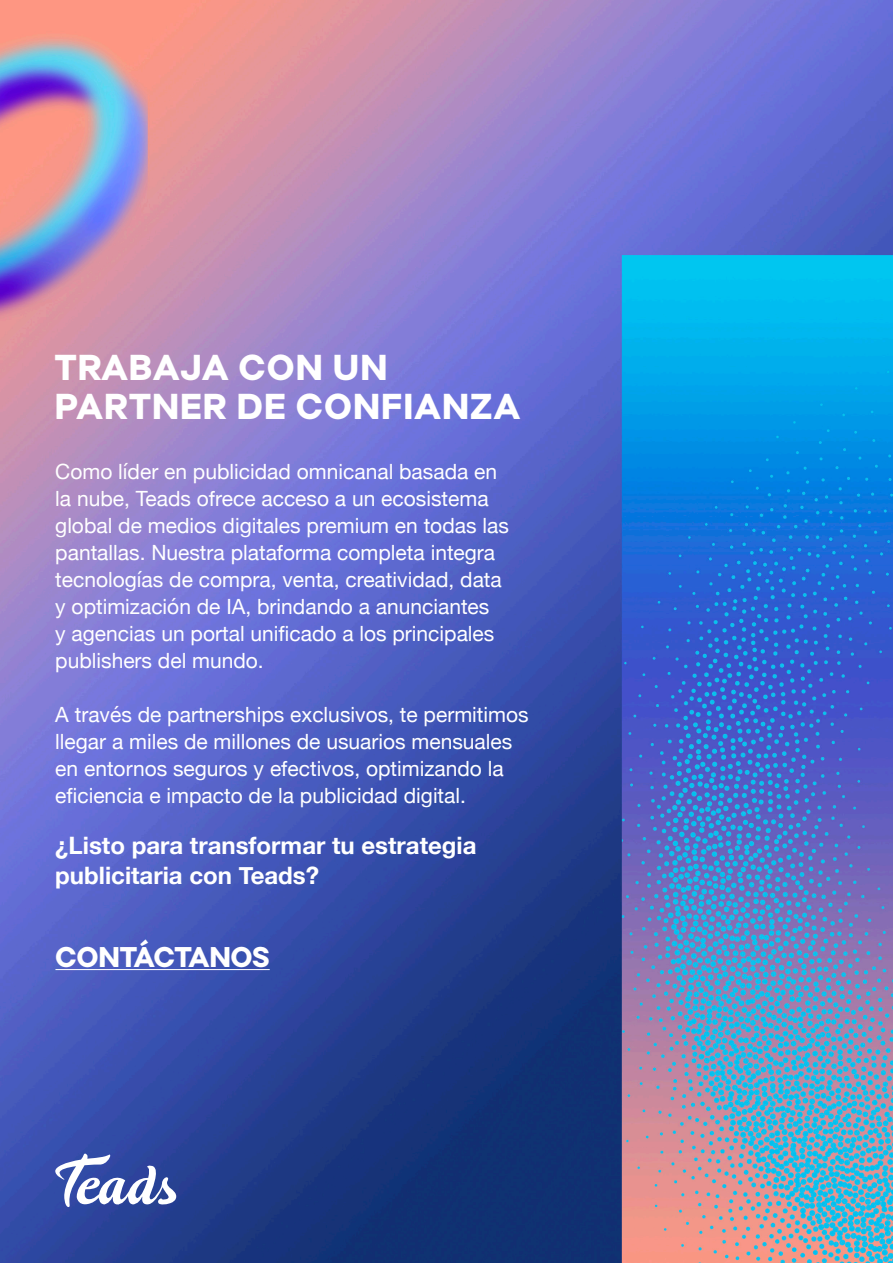
<style>
.page{position:relative;width:893px;height:1263px;background:#fff}
.page>*{position:absolute;margin:0;border:0;box-sizing:border-box;transform-origin:0 0}
.t1{font:36px "Soin Sans Pro Headline";letter-spacing:.05em;color:#fff}
.t2{font:28.5px "Soin Sans Pro Headline";letter-spacing:.01em;color:#fff}
.t3{font:700 24px/30px "Helvetica Neue";color:#fff}
.t4{font:21px/27px "Helvetica Neue";color:#fff}
</style>
<div class="page">
<img style="left:0;top:0;width:893px;height:1263px">
<svg style="left:54px;top:1153px;width:122px;height:75px"></svg>
<hr style="left:55px;top:969px;width:215px;height:1px;background:#fff">
<p class="t1" style="left:55px;top:336px;width:333px">TRABAJA CON UN</p>
<p class="t1" style="left:55px;top:375px;width:466px">PARTNER DE CONFIANZA</p>
<p class="t4" style="left:55px;top:459px;width:455px">Como líder en publicidad omnicanal basada en la nube, Teads ofrece acceso a un ecosistema global de medios digitales premium en todas las pantallas. Nuestra plataforma completa integra tecnologías de compra, venta, creatividad, data y optimización de IA, brindando a anunciantes<br>y agencias un portal unificado a los principales publishers del mundo.</p>
<p class="t4" style="left:55px;top:702px;width:475px">A través de partnerships exclusivos, te permitimos llegar a miles de millones de usuarios mensuales en entornos seguros y efectivos, optimizando la eficiencia e impacto de la publicidad digital.</p>
<p class="t3" style="left:55px;top:831px;width:423px">¿Listo para transformar tu estrategia publicitaria con Teads?</p>
<p class="t2" style="left:55px;top:932px;width:216px">CONTÁCTANOS</p>
</div>
